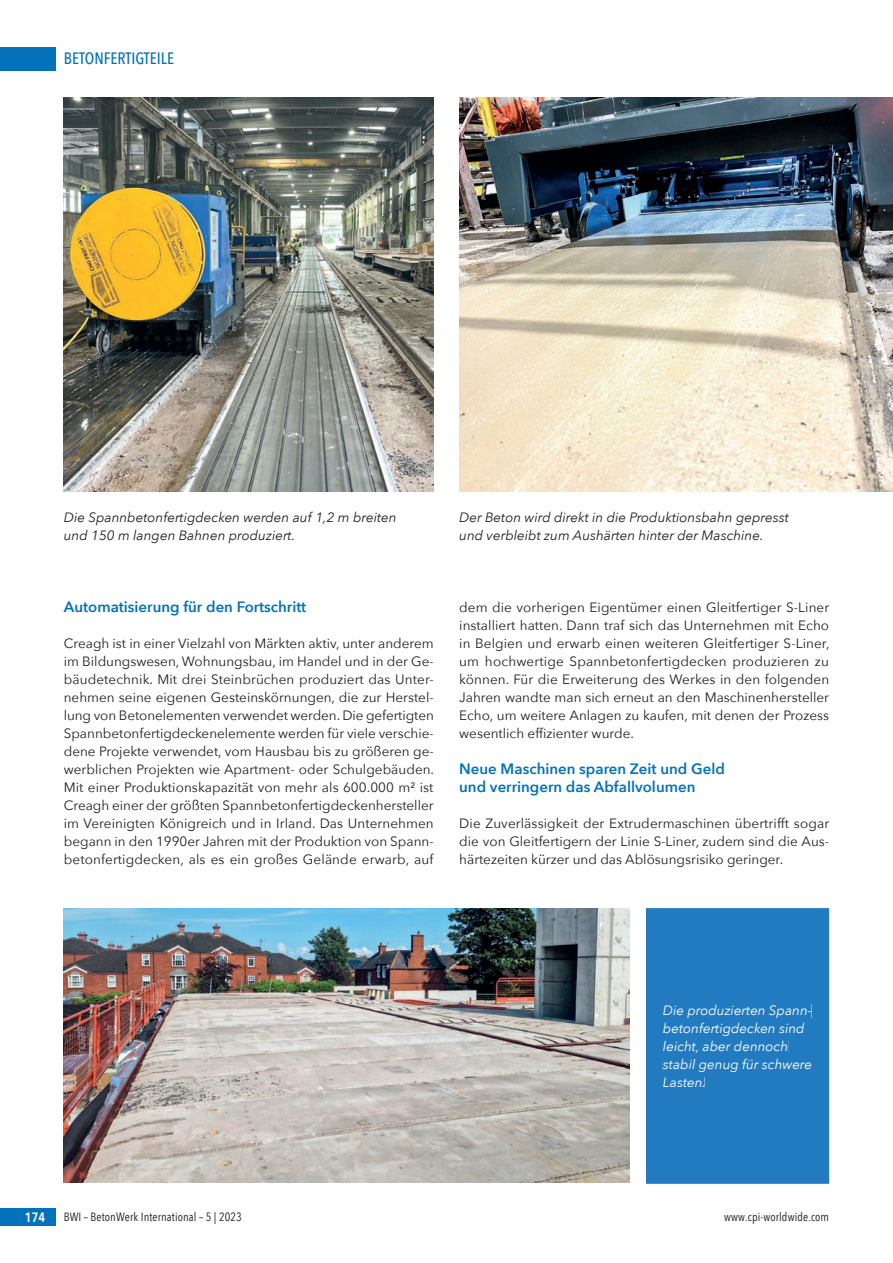
<style>
.page{position:relative;width:893px;height:1263px;background:#fff}
.page>*{position:absolute;margin:0;border:0;box-sizing:border-box;transform-origin:0 0}
.t1{font:500 16.5px "Avenir Next Condensed";color:#0372bb}
.t2{font:600 15px/18px "Avenir Next";color:#0372bb}
.t3{font:13.5px/18px "Avenir Next";color:#231f20;text-align:justify}
.t4{font:italic 13.5px/18px "Avenir Next";color:#231f20}
.t5{font:italic 13.5px/18px "Avenir Next";color:#fff}
.t6{font:600 13.5px "Avenir Next Condensed";color:#fff}
.t7{font:12px "Avenir Next Condensed";letter-spacing:.01em;color:#231f20}
</style>
<div class="page">
<div style="left:0;top:47px;width:55px;height:23px;background:#0372bb"></div>
<div style="left:0;top:1208px;width:55px;height:18px;background:#0372bb"></div>
<img style="left:64px;top:98px;width:370px;height:394px">
<img style="left:459px;top:98px;width:434px;height:394px">
<div style="left:646px;top:908px;width:183px;height:276px;background:#227bc0"></div>
<div style="left:664px;top:1004px;width:147px;height:14px;background:#227bc0"></div>
<div style="left:663px;top:1022px;width:142px;height:14px;background:#227bc0"></div>
<div style="left:663px;top:1040px;width:125px;height:13px;background:#227bc0"></div>
<div style="left:663px;top:1058px;width:149px;height:14px;background:#227bc0"></div>
<div style="left:664px;top:1077px;width:40px;height:10px;background:#227bc0"></div>
<img style="left:64px;top:908px;width:565px;height:274px">
<p class="t1" style="left:64px;top:49px;width:112px">BETONFERTIGTEILE</p>
<p class="t4" style="left:64px;top:508px;width:334px">Die Spannbetonfertigdecken werden auf 1,2 m breiten und 150 m langen Bahnen produziert.</p>
<p class="t4" style="left:459px;top:508px;width:331px">Der Beton wird direkt in die Produktionsbahn gepresst und verbleibt zum Aushärten hinter der Maschine.</p>
<p class="t2" style="left:64px;top:597px;width:244px">Automatisierung für den Fortschritt</p>
<p class="t3" style="left:64px;top:634px;width:372px">Creagh ist in einer Vielzahl von Märkten aktiv, unter anderem im Bildungswesen, Wohnungsbau, im Handel und in der Ge&shy;bäudetechnik. Mit drei Steinbrüchen produziert das Unter&shy;nehmen seine eigenen Gesteinskörnungen, die zur Herstel&shy;lung von Betonelementen verwendet werden. Die gefertigten Spannbetonfertigdeckenelemente werden für viele verschie&shy;dene Projekte verwendet, vom Hausbau bis zu größeren ge&shy;werblichen Projekten wie Apartment- oder Schulgebäuden.<br>Mit einer Produktionskapazität von mehr als 600.000 m² ist Creagh einer der größten Spannbetonfertigdeckenhersteller im Vereinigten Königreich und in Irland. Das Unternehmen begann in den 1990er Jahren mit der Produktion von Spann&shy;betonfertigdecken, als es ein großes Gelände erwarb, auf</p>
<p class="t3" style="left:459px;top:598px;width:372px">dem die vorherigen Eigentümer einen Gleitfertiger S-Liner installiert hatten. Dann traf sich das Unternehmen mit Echo in Belgien und erwarb einen weiteren Gleitfertiger S-Liner, um hochwertige Spannbetonfertigdecken produzieren zu können. Für die Erweiterung des Werkes in den folgenden Jahren wandte man sich erneut an den Maschinenhersteller Echo, um weitere Anlagen zu kaufen, mit denen der Prozess wesentlich effizienter wurde.</p>
<p class="t2" style="left:459px;top:759px;width:267px">Neue Maschinen sparen Zeit und Geld und verringern das Abfallvolumen</p>
<p class="t3" style="left:459px;top:814px;width:371px">Die Zuverlässigkeit der Extrudermaschinen übertrifft sogar die von Gleitfertigern der Linie S-Liner, zudem sind die Aus&shy;härtezeiten kürzer und das Ablösungsrisiko geringer.</p>
<p class="t5" style="left:663px;top:1000px;width:151px">Die produzierten Spann&shy;betonfertigdecken sind leicht, aber dennoch stabil genug für schwere<br>Lasten.</p>
<p class="t6" style="left:25px;top:1206px;width:22px">174</p>
<p class="t7" style="left:64px;top:1207px;width:180px">BWI – BetonWerk International – 5 | 2023</p>
<p class="t7" style="left:724px;top:1207px;width:107px">www.cpi-worldwide.com</p>
</div>
